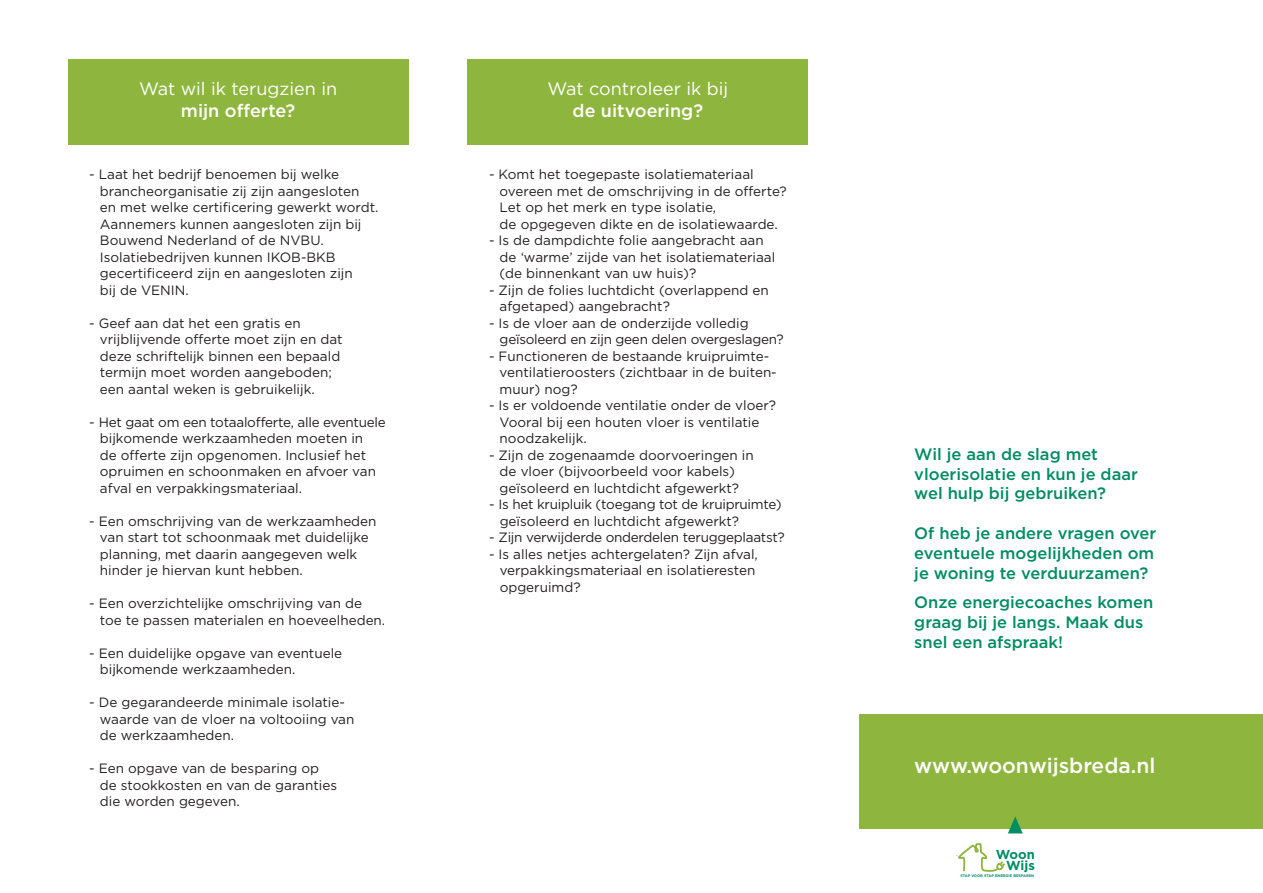
<style>
.page{position:relative;width:1263px;height:893px;background:#fff}
.page>*{position:absolute;margin:0;border:0;box-sizing:border-box;transform-origin:0 0}
.t1{font:500 21px "Gotham";color:#fff}
.t2{font:18px "Gotham";color:#fff}
.t3{font:500 18px "Gotham";color:#fff}
.t4{font:500 16.5px/19.8px "Gotham";color:#008d61}
.t5{font:13.5px/16.5px "Gotham";color:#231f20}
.t6{font:13.5px/16.5px "Gotham";letter-spacing:-.02em;color:#231f20}
.t7{font:700 13.05px/11.7px "Gotham";color:#008d61;text-align:right}
.t8{font:700 3.75px "Gotham";color:#008d61}
</style>
<div class="page">
<div style="left:68px;top:60px;width:340px;height:85px;background:#8eb63e"></div>
<div style="left:468px;top:60px;width:340px;height:85px;background:#8eb63e"></div>
<div style="left:859px;top:714px;width:404px;height:115px;background:#8eb63e"></div>
<svg style="left:957px;top:843px;width:48px;height:29px"></svg>
<svg style="left:1008px;top:816px;width:15px;height:17px"></svg>
<h2 class="t2" style="left:139px;top:77px;width:200px">Wat wil ik terugzien in</h2>
<h2 class="t3" style="left:181px;top:99px;width:116px">mijn offerte?</h2>
<p class="t5" style="left:100px;top:166px;width:280px;text-indent:-11px">- Laat het bedrijf benoemen bij welke brancheorganisatie zij zijn aangesloten en met welke certificering gewerkt wordt.<br>Aannemers kunnen aangesloten zijn bij Bouwend Nederland of de NVBU.<br>Isolatiebedrijven kunnen IKOB-BKB gecertificeerd zijn en aangesloten zijn<br>bij de VENIN.</p>
<p class="t5" style="left:100px;top:314px;width:244px;text-indent:-11px">- Geef aan dat het een gratis en vrijblijvende offerte moet zijn en dat deze schriftelijk binnen een bepaald termijn moet worden aangeboden; een aantal weken is gebruikelijk.</p>
<p class="t5" style="left:100px;top:413px;width:287px;text-indent:-11px">- Het gaat om een totaalofferte, alle eventuele bijkomende werkzaamheden moeten in<br>de offerte zijn opgenomen. Inclusief het opruimen en schoonmaken en afvoer van afval en verpakkingsmateriaal.</p>
<p class="t5" style="left:100px;top:512px;width:278px;text-indent:-11px">- Een omschrijving van de werkzaamheden van start tot schoonmaak met duidelijke planning, met daarin aangegeven welk hinder je hiervan kunt hebben.</p>
<p class="t5" style="left:100px;top:595px;width:287px;text-indent:-11px">- Een overzichtelijke omschrijving van de toe te passen materialen en hoeveelheden.</p>
<p class="t5" style="left:100px;top:644px;width:244px;text-indent:-11px">- Een duidelijke opgave van eventuele bijkomende werkzaamheden.</p>
<p class="t5" style="left:100px;top:694px;width:256px;text-indent:-11px">- De gegarandeerde minimale isolatie&shy;waarde van de vloer na voltooiing van de werkzaamheden.</p>
<p class="t5" style="left:100px;top:760px;width:239px;text-indent:-11px">- Een opgave van de besparing op de stookkosten en van de garanties die worden gegeven.</p>
<h2 class="t2" style="left:547px;top:77px;width:182px">Wat controleer ik bij</h2>
<h2 class="t3" style="left:573px;top:99px;width:132px">de uitvoering?</h2>
<p class="t5" style="left:500px;top:166px;width:289px;text-indent:-11px">- Komt het toegepaste isolatiemateriaal overeen met de omschrijving in de offerte?<br>Let op het merk en type isolatie,<br>de opgegeven dikte en de isolatiewaarde.</p>
<p class="t5" style="left:500px;top:232px;width:277px;text-indent:-11px">- Is de dampdichte folie aangebracht aan de ‘warme’ zijde van het isolatiemateriaal (de binnenkant van uw huis)?</p>
<p class="t5" style="left:500px;top:281px;width:271px;text-indent:-11px">- Zijn de folies luchtdicht (overlappend en afgetaped) aangebracht?</p>
<p class="t6" style="left:500px;top:314px;width:286px;text-indent:-11px">- Is de vloer aan de onderzijde volledig geïsoleerd en zijn geen delen overgeslagen?</p>
<p class="t5" style="left:500px;top:347px;width:279px;text-indent:-11px">- Functioneren de bestaande kruipruimte&shy;ventilatieroosters (zichtbaar in de buiten&shy;muur) nog?</p>
<p class="t5" style="left:500px;top:397px;width:278px;text-indent:-11px">- Is er voldoende ventilatie onder de vloer?<br>Vooral bij een houten vloer is ventilatie noodzakelijk.</p>
<p class="t5" style="left:500px;top:446px;width:256px;text-indent:-11px">- Zijn de zogenaamde doorvoeringen in de vloer (bijvoorbeeld voor kabels) geïsoleerd en luchtdicht afgewerkt?</p>
<p class="t6" style="left:500px;top:496px;width:283px;text-indent:-11px">- Is het kruipluik (toegang tot de kruipruimte) geïsoleerd en luchtdicht afgewerkt?</p>
<p class="t6" style="left:489px;top:529px;width:297px">- Zijn verwijderde onderdelen teruggeplaatst?</p>
<p class="t5" style="left:500px;top:545px;width:260px;text-indent:-11px">- Is alles netjes achtergelaten? Zijn afval, verpakkingsmateriaal en isolatieresten opgeruimd?</p>
<p class="t4" style="left:914px;top:444px;width:225px">Wil je aan de slag met vloerisolatie en kun je daar wel hulp bij gebruiken?</p>
<p class="t4" style="left:914px;top:523px;width:243px">Of heb je andere vragen over eventuele mogelijkheden om je woning te verduurzamen?</p>
<p class="t4" style="left:914px;top:592px;width:241px">Onze energiecoaches komen graag bij je langs. Maak dus snel een afspraak!</p>
<h1 class="t1" style="left:914px;top:752px;width:243px">www.woonwijsbreda.nl</h1>
<p class="t7" style="left:996px;top:848px;width:41px">Woon<br>Wijs</p>
<p class="t8" style="left:960px;top:874px;width:75px">STAP VOOR STAP ENERGIE BESPAREN</p>
</div>
